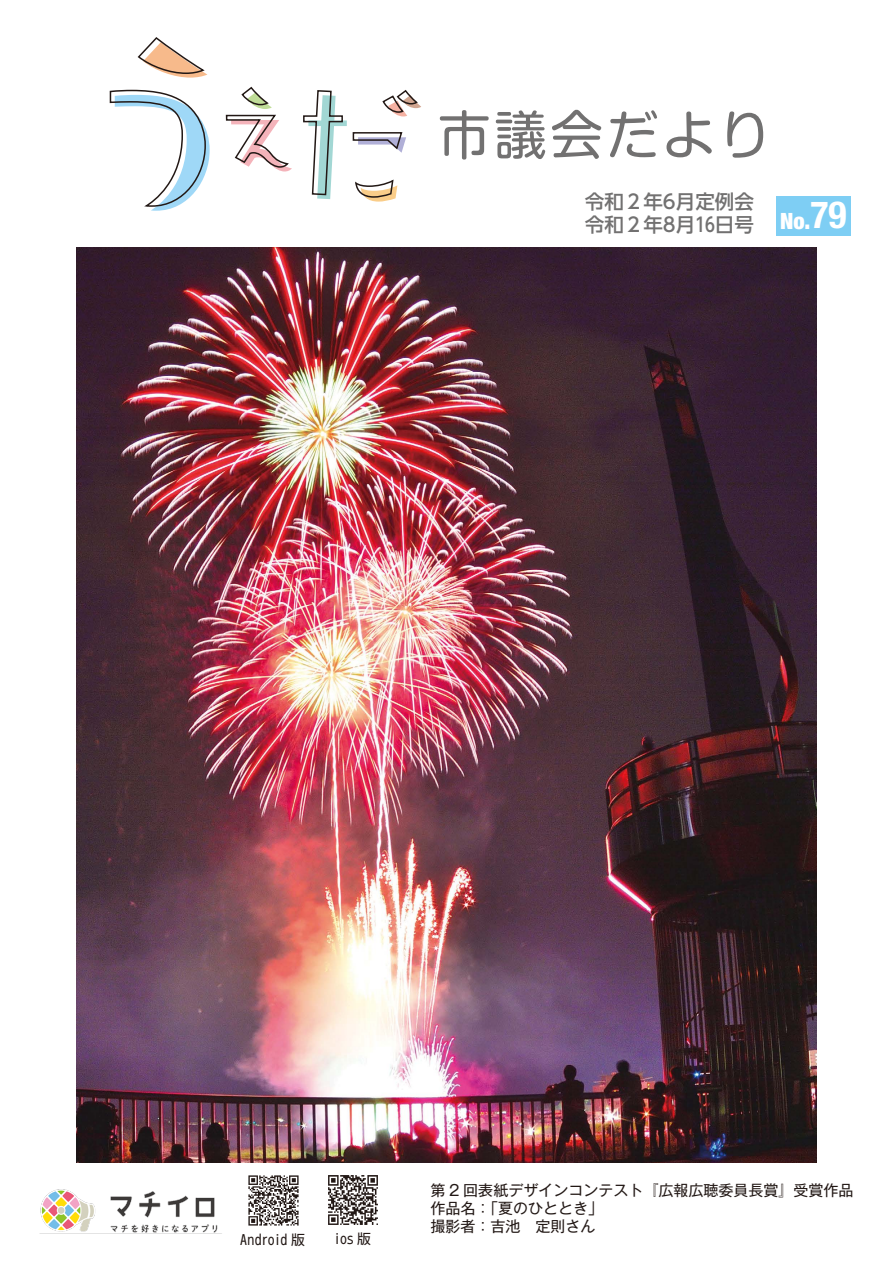
<style>
.page{position:relative;width:893px;height:1263px;background:#fff}
.page>*{position:absolute;margin:0;border:0;box-sizing:border-box;transform-origin:0 0}
.t1{font:52.5px "Shin M Go Pro";letter-spacing:.07em;color:#727171}
.t2{font:700 condensed 37.5px "Helvetica Neue LT Std";color:#fff}
.t3{font:900 condensed 22.5px "Helvetica Neue LT Std";color:#fff}
.t4{font:500 19.5px "UD Shin Go Pro";color:#727171}
.t5{font:15px/18px "Gothic MB101 Pro";color:#221815}
.t6{font:13.8px "UD Shin Go Pro";letter-spacing:-.005em;color:#221815}
.s1{font-weight:900;font-size:22.5px}
</style>
<div class="page">
<svg style="left:151px;top:208px;width:21px;height:3px"></svg>
<svg style="left:109px;top:37px;width:310px;height:171px"></svg>
<img style="left:40px;top:1189px;width:178px;height:44px">
<img style="left:328px;top:1175px;width:50px;height:50px">
<img style="left:248px;top:1175px;width:51px;height:51px">
<div style="left:776px;top:196px;width:74px;height:40px;background:#7ecef4"></div>
<img style="left:77px;top:248px;width:740px;height:914px">
<h1 class="t1" style="left:438px;top:93px;width:335px">市議会だより</h1>
<h3 class="t4" style="left:585px;top:186px;width:170px">令和２年6月定例会</h3>
<h3 class="t4" style="left:585px;top:208px;width:170px">令和２年8月16日号</h3>
<h2 class="t2" style="left:805px;top:192px;width:43px"><span class="s1">.</span>79</h2>
<h2 class="t2" style="left:828px;top:192px;width:19px">7</h2>
<h3 class="t3" style="left:780px;top:207px;width:26px">No</h3>
<p class="t6" style="left:240px;top:1228px;width:66px">Ａｎｄｒｏｉｄ版</p>
<p class="t6" style="left:334px;top:1228px;width:39px">ｉｏｓ版</p>
<p class="t5" style="left:431px;top:1179px;width:424px">第 2 回表紙デザインコンテスト『広報広聴委員長賞』受賞作品作品名「：夏のひととき「<br>撮影者：吉池　定則さん</p>
</div>
